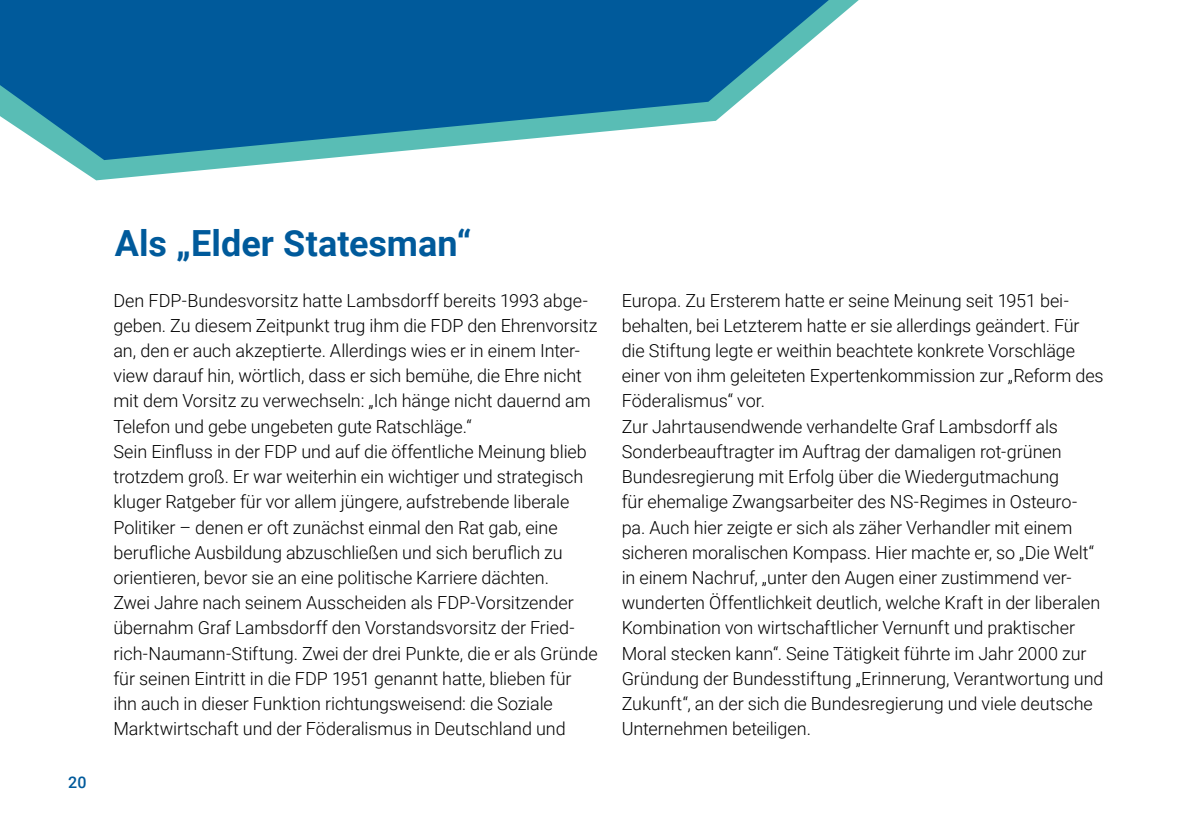
<style>
.page{position:relative;width:1191px;height:840px;background:#fff}
.page>*{position:absolute;margin:0;border:0;box-sizing:border-box;transform-origin:0 0}
.t1{font:700 36px "Roboto";color:#005a9b}
.t2{font:300 18px/25.2px "Roboto";letter-spacing:-.005em;color:#000}
.t3{font:500 16px "Roboto";color:#005a9b}
</style>
<div class="page">
<svg style="left:66px;top:0;width:792px;height:180px"></svg>
<svg style="left:0;top:0;width:829px;height:160px;background:#2f7dac"></svg>
<p class="t3" style="left:68px;top:771px;width:20px">20</p>
<h1 class="t1" style="left:115px;top:218px;width:358px">Als „Elder Statesman“</h1>
<p class="t2" style="left:113px;top:287px;width:486px">Den FDP-Bundesvorsitz hatte Lambsdorff bereits 1993 abge&shy;geben. Zu diesem Zeitpunkt trug ihm die FDP den Ehrenvorsitz an, den er auch akzeptierte. Allerdings wies er in einem Inter&shy;view darauf hin, wörtlich, dass er sich bemühe, die Ehre nicht mit dem Vorsitz zu verwechseln: „Ich hänge nicht dauernd am Telefon und gebe ungebeten gute Ratschläge.“<br>Sein Einfluss in der FDP und auf die öffentliche Meinung blieb trotzdem groß. Er war weiterhin ein wichtiger und strategisch kluger Ratgeber für vor allem jüngere, aufstrebende liberale Politiker – denen er oft zunächst einmal den Rat gab, eine berufliche Ausbildung abzuschließen und sich beruflich zu orientieren, bevor sie an eine politische Karriere dächten.<br>Zwei Jahre nach seinem Ausscheiden als FDP-Vorsitzender übernahm Graf Lambsdorff den Vorstandsvorsitz der Fried&shy;rich-Naumann-Stiftung. Zwei der drei Punkte, die er als Gründe für seinen Eintritt in die FDP 1951 genannt hatte, blieben für ihn auch in dieser Funktion richtungsweisend: die Soziale Marktwirtschaft und der Föderalismus in Deutschland und</p>
<p class="t2" style="left:621px;top:287px;width:483px">Europa. Zu Ersterem hatte er seine Meinung seit 1951 bei&shy;behalten, bei Letzterem hatte er sie allerdings geändert. Für die Stiftung legte er weithin beachtete konkrete Vorschläge einer von ihm geleiteten Expertenkommission zur „Reform des Föderalismus“ vor.<br>Zur Jahrtausendwende verhandelte Graf Lambsdorff als Sonderbeauftragter im Auftrag der damaligen rot-grünen Bundesregierung mit Erfolg über die Wiedergutmachung<br>für ehemalige Zwangsarbeiter des NS-Regimes in Osteuro&shy;pa. Auch hier zeigte er sich als zäher Verhandler mit einem sicheren moralischen Kompass. Hier machte er, so „Die Welt“ in einem Nachruf, „unter den Augen einer zustimmend ver&shy;wunderten Öffentlichkeit deutlich, welche Kraft in der liberalen Kombination von wirtschaftlicher Vernunft und praktischer Moral stecken kann“. Seine Tätigkeit führte im Jahr 2000 zur Gründung der Bundesstiftung „Erinnerung, Verantwortung und Zukunft“, an der sich die Bundesregierung und viele deutsche Unternehmen beteiligen.</p>
</div>
